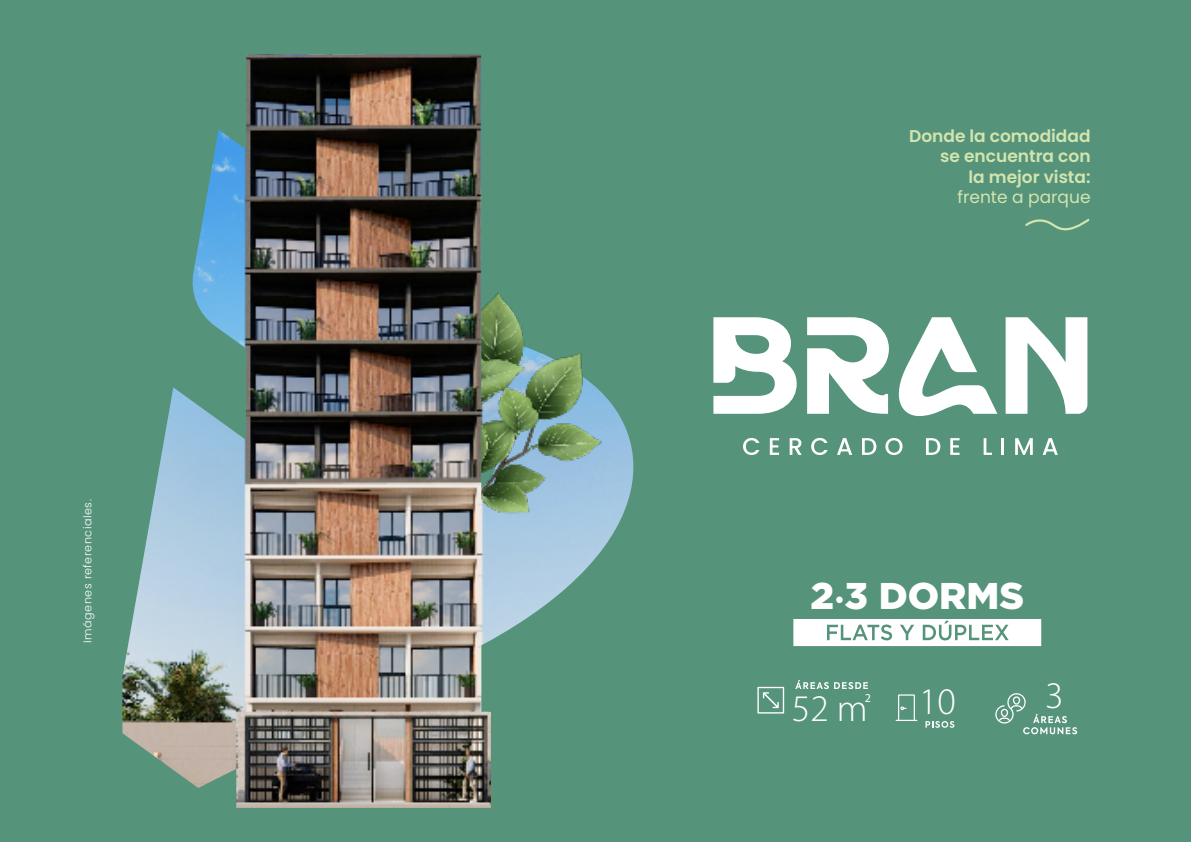
<style>
.page{position:relative;width:1191px;height:842px;background:#56937b}
.page>*{position:absolute;margin:0;border:0;box-sizing:border-box;transform-origin:0 0}
.t1{font:300 37.7px "Myriad Pro";color:#fff}
.t2{font:900 37.2px "Gotham";color:#fff}
.t3{font:600 17px/20.6px "Poppins";color:#d3e5ae;text-align:right}
.t4{font:17px "Poppins";color:#d3e5ae}
.t5{font:12.1px "Myriad Pro";color:#fff}
.t6{font:300 11.2px "Poppins";letter-spacing:.05em;color:#fff}
</style>
<div class="page">
<svg style="left:713px;top:317px;width:83px;height:97px"></svg>
<svg style="left:807px;top:317px;width:190px;height:99px"></svg>
<svg style="left:1005px;top:317px;width:82px;height:97px"></svg>
<svg style="left:743px;top:438px;width:16px;height:17px"></svg>
<svg style="left:770px;top:438px;width:9px;height:17px"></svg>
<svg style="left:789px;top:438px;width:12px;height:17px"></svg>
<svg style="left:811px;top:438px;width:16px;height:17px"></svg>
<svg style="left:837px;top:438px;width:15px;height:17px"></svg>
<svg style="left:862px;top:438px;width:14px;height:17px"></svg>
<svg style="left:885px;top:438px;width:17px;height:17px"></svg>
<svg style="left:926px;top:438px;width:14px;height:17px"></svg>
<svg style="left:950px;top:438px;width:9px;height:17px"></svg>
<svg style="left:983px;top:438px;width:9px;height:17px"></svg>
<hr style="left:1001px;top:438px;width:3px;height:17px;background:#fff">
<svg style="left:1015px;top:438px;width:17px;height:17px"></svg>
<svg style="left:1042px;top:438px;width:15px;height:17px"></svg>
<img style="left:122px;top:130px;width:450px;height:658px">
<img style="left:491px;top:260px;width:143px;height:323px">
<img style="left:236px;top:54px;width:255px;height:754px">
<svg style="left:1025px;top:219px;width:65px;height:12px"></svg>
<svg style="left:925px;top:721px;width:29px;height:7px"></svg>
<svg style="left:895px;top:694px;width:22px;height:27px"></svg>
<svg style="left:995px;top:693px;width:82px;height:41px"></svg>
<svg style="left:795px;top:680px;width:73px;height:9px"></svg>
<svg style="left:757px;top:687px;width:27px;height:26px"></svg>
<svg style="left:793px;top:619px;width:248px;height:27px;background:#e5eeeb"></svg>
<div style="left:836px;top:596px;width:6px;height:7px;background:#fff;border-radius:50%"></div>
<p class="t6" style="left:81px;top:643px;width:145px;rotate:-90deg">Imágenes referenciales.</p>
<p class="t3" style="left:909px;top:126px;width:183px">Donde la comodidad se encuentra con<br>la mejor vista:</p>
<p class="t4" style="left:957px;top:188px;width:135px">frente a parque</p>
<h2 class="t2" style="left:810px;top:575px;width:215px">2 3 DORMS</h2>
<h1 class="t1" style="left:792px;top:686px;width:77px">52 m</h1>
<p class="t5" style="left:864px;top:691px;width:8px">2</p>
<h1 class="t1" style="left:919px;top:679px;width:38px">10</h1>
<h1 class="t1" style="left:1045px;top:672px;width:20px">3</h1>
</div>
